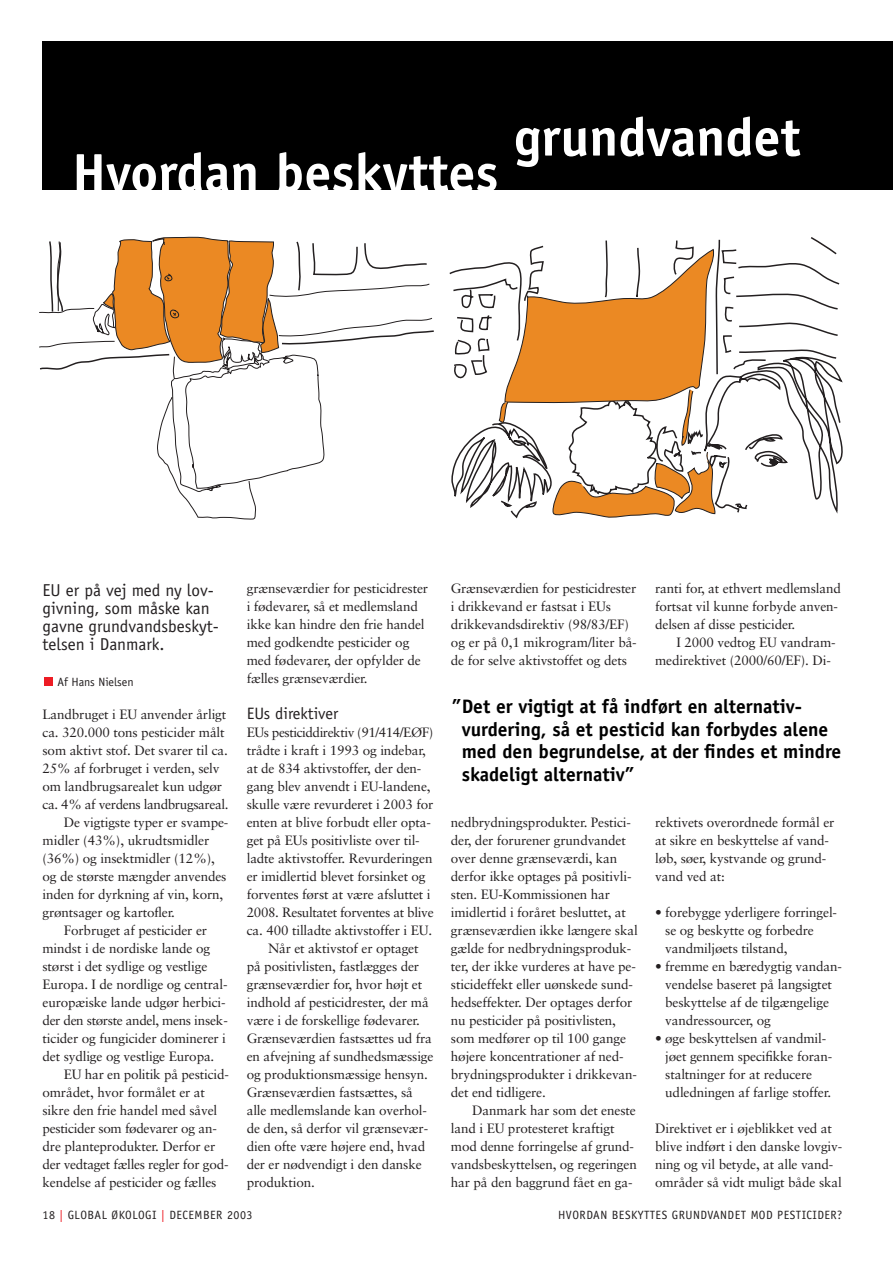
<style>
.page{position:relative;width:893px;height:1262px;background:#fff}
.page>*{position:absolute;margin:0;border:0;box-sizing:border-box;transform-origin:0 0}
.t1{font:700 54px "Officina Sans";color:#fff}
.t2{font:700 19.5px/22.5px "Officina Sans";color:#000}
.t3{font:17.25px/18px "Officina Sans";color:#231f20}
.t4{font:16.5px "Officina Sans";color:#231f20}
.t5{font:13.5px/18px "Sabon";letter-spacing:-.01em;color:#231f20}
.t6{font:13.5px "Sabon";letter-spacing:-.03em;color:#231f20}
.t7{font:13.5px "Sabon";letter-spacing:-.035em;color:#231f20}
.t8{font:12px "Officina Sans";letter-spacing:.04em;color:#231f20}
.t9{font:12px "Officina Sans";color:#231f20}
.s1{color:#ed1c24}
</style>
<div class="page">
<div style="left:44px;top:677px;width:9px;height:9px;background:#ed1c24"></div>
<div style="left:43px;top:41px;width:849px;height:149px;background:#000"></div>
<svg style="left:157px;top:371px;width:168px;height:148px"></svg>
<svg style="left:39px;top:240px;width:395px;height:131px"></svg>
<svg style="left:451px;top:379px;width:391px;height:139px"></svg>
<svg style="left:449px;top:237px;width:392px;height:145px"></svg>
<h1 class="t1" style="left:72px;top:152px;width:428px">Hvordan beskyttes</h1>
<h1 class="t1" style="left:514px;top:116px;width:287px">grundvandet</h1>
<p class="t5" style="left:247px;top:580px;width:183px">grænseværdier for pesticidrester i fødevarer, så et medlemsland ikke kan hindre den frie handel med godkendte pesticider og med fødevarer, der opfylder de fælles grænseværdier.</p>
<p class="t4" style="left:247px;top:707px;width:93px">EUs direktiver</p>
<p class="t7" style="left:247px;top:726px;width:188px">EUs pesticiddirektiv (91/414/EØF)</p>
<p class="t5" style="left:247px;top:742px;width:180px">trådte i kraft i 1993 og indebar,</p>
<p class="t5" style="left:247px;top:760px;width:176px">at de 834 aktivstoffer, der den-</p>
<p class="t5" style="left:247px;top:778px;width:185px">gang blev anvendt i EU-landene,</p>
<p class="t5" style="left:247px;top:796px;width:188px">skulle være revurderet i 2003 for</p>
<p class="t5" style="left:247px;top:814px;width:186px">enten at blive forbudt eller opta-</p>
<p class="t5" style="left:247px;top:832px;width:174px">get på EUs positivliste over til-</p>
<p class="t5" style="left:247px;top:850px;width:187px">ladte aktivstoffer. Revurderingen</p>
<p class="t5" style="left:247px;top:868px;width:180px">er imidlertid blevet forsinket og</p>
<p class="t5" style="left:247px;top:886px;width:185px">forventes først at være afsluttet i</p>
<p class="t6" style="left:247px;top:906px;width:188px">2008. Resultatet forventes at blive</p>
<p class="t5" style="left:247px;top:922px;width:187px">ca. 400 tilladte aktivstoffer i EU.</p>
<p class="t5" style="left:268px;top:940px;width:152px">Når et aktivstof er optaget</p>
<p class="t5" style="left:247px;top:958px;width:174px">på positivlisten, fastlægges der</p>
<p class="t5" style="left:247px;top:976px;width:177px">grænseværdier for, hvor højt et</p>
<p class="t5" style="left:247px;top:994px;width:183px">indhold af pesticidrester, der må</p>
<p class="t5" style="left:247px;top:1012px;width:175px">være i de forskellige fødevarer.</p>
<p class="t5" style="left:247px;top:1030px;width:187px">Grænseværdien fastsættes ud fra</p>
<p class="t5" style="left:247px;top:1048px;width:188px">en afvejning af sundhedsmæssige</p>
<p class="t5" style="left:247px;top:1066px;width:183px">og produktionsmæssige hensyn.</p>
<p class="t5" style="left:247px;top:1084px;width:168px">Grænseværdien fastsættes, så</p>
<p class="t5" style="left:247px;top:1102px;width:182px">alle medlemslande kan overhol-</p>
<p class="t5" style="left:247px;top:1120px;width:183px">de den, så derfor vil grænsevær-</p>
<p class="t5" style="left:247px;top:1138px;width:180px">dien ofte være højere end, hvad</p>
<p class="t5" style="left:247px;top:1156px;width:176px">der er nødvendigt i den danske</p>
<p class="t5" style="left:247px;top:1174px;width:70px">produktion.</p>
<p class="t5" style="left:451px;top:580px;width:187px">Grænseværdien for pesticidrester i drikkevand er fastsat i EUs drikkevandsdirektiv (98/83/EF) og er på 0,1 mikrogram/liter bå&shy;de for selve aktivstoffet og dets</p>
<p class="t5" style="left:655px;top:580px;width:187px">ranti for, at ethvert medlemsland fortsat vil kunne forbyde anven&shy;delsen af disse pesticider.</p>
<p class="t5" style="left:655px;top:634px;width:182px;text-indent:21px">I 2000 vedtog EU vandram&shy;medirektivet (2000/60/EF). Di-</p>
<p class="t3" style="left:43px;top:582px;width:178px">EU er på vej med ny lov&shy;givning, som måske kan gavne grundvandsbeskyt&shy;telsen i Danmark.</p>
<p class="t9" style="left:58px;top:677px;width:78px">Af Hans Nielsen</p>
<p class="t5" style="left:43px;top:706px;width:185px">Landbruget i EU anvender årligt</p>
<p class="t5" style="left:43px;top:724px;width:184px">ca. 320.000 tons pesticider målt</p>
<p class="t5" style="left:43px;top:742px;width:187px">som aktivt stof. Det svarer til ca.</p>
<p class="t5" style="left:43px;top:760px;width:178px">25% af forbruget i verden, selv</p>
<p class="t5" style="left:43px;top:778px;width:181px">om landbrugsarealet kun udgør</p>
<p class="t6" style="left:43px;top:798px;width:187px">ca. 4% af verdens landbrugsareal.</p>
<p class="t5" style="left:64px;top:814px;width:166px">De vigtigste typer er svampe-</p>
<p class="t5" style="left:43px;top:832px;width:168px">midler (43%), ukrudtsmidler</p>
<p class="t5" style="left:43px;top:850px;width:174px">(36%) og insektmidler (12%),</p>
<p class="t5" style="left:43px;top:868px;width:185px">og de største mængder anvendes</p>
<p class="t5" style="left:43px;top:886px;width:182px">inden for dyrkning af vin, korn,</p>
<p class="t5" style="left:43px;top:904px;width:134px">grøntsager og kartofler.</p>
<p class="t5" style="left:64px;top:922px;width:145px">Forbruget af pesticider er</p>
<p class="t5" style="left:43px;top:940px;width:169px">mindst i de nordiske lande og</p>
<p class="t5" style="left:43px;top:958px;width:166px">størst i det sydlige og vestlige</p>
<p class="t5" style="left:43px;top:976px;width:186px">Europa. I de nordlige og central-</p>
<p class="t5" style="left:43px;top:994px;width:185px">europæiske lande udgør herbici-</p>
<p class="t6" style="left:43px;top:1014px;width:187px">der den største andel, mens insek-</p>
<p class="t5" style="left:43px;top:1030px;width:185px">ticider og fungicider dominerer i</p>
<p class="t5" style="left:43px;top:1048px;width:173px">det sydlige og vestlige Europa.</p>
<p class="t5" style="left:64px;top:1066px;width:167px">EU har en politik på pesticid-</p>
<p class="t5" style="left:43px;top:1084px;width:164px">området, hvor formålet er at</p>
<p class="t5" style="left:43px;top:1102px;width:176px">sikre den frie handel med såvel</p>
<p class="t5" style="left:43px;top:1120px;width:176px">pesticider som fødevarer og an-</p>
<p class="t5" style="left:43px;top:1138px;width:174px">dre planteprodukter. Derfor er</p>
<p class="t5" style="left:43px;top:1156px;width:187px">der vedtaget fælles regler for god-</p>
<p class="t5" style="left:43px;top:1174px;width:175px">kendelse af pesticider og fælles</p>
<p class="t8" style="left:43px;top:1210px;width:211px">18 <span class="s1">|</span> GLOBAL ØKOLOGI <span class="s1">|</span> DECEMBER 2003</p>
<p class="t8" style="left:558px;top:1210px;width:286px">HVORDAN BESKYTTES GRUNDVANDET MOD PESTICIDER?</p>
<h2 class="t2" style="left:461px;top:697px;width:381px;text-indent:-10px">”Det er vigtigt at få indført en alternativ&shy;vurdering, så et pesticid kan forbydes alene med den begrundelse, at der findes et mindre skadeligt alternativ”</h2>
<p class="t5" style="left:451px;top:814px;width:188px">nedbrydningsprodukter. Pestici&shy;der, der forurener grundvandet over denne grænseværdi, kan derfor ikke optages på positivli&shy;sten. EU-Kommissionen har imidlertid i foråret besluttet, at grænseværdien ikke længere skal gælde for nedbrydningsproduk&shy;ter, der ikke vurderes at have pe&shy;sticideffekt eller uønskede sund&shy;hedseffekter. Der optages derfor nu pesticider på positivlisten, som medfører op til 100 gange højere koncentrationer af ned&shy;brydningsprodukter i drikkevan&shy;det end tidligere.</p>
<p class="t5" style="left:451px;top:1102px;width:187px;text-indent:21px">Danmark har som det eneste land i EU protesteret kraftigt mod denne forringelse af grund&shy;vandsbeskyttelsen, og regeringen har på den baggrund fået en ga-</p>
<p class="t5" style="left:655px;top:814px;width:181px">rektivets overordnede formål er at sikre en beskyttelse af vand&shy;løb, søer, kystvande og grund&shy;vand ved at:</p>
<p class="t5" style="left:665px;top:904px;width:173px;text-indent:-10px">• forebygge yderligere forringel&shy;se og beskytte og forbedre vandmiljøets tilstand,</p>
<p class="t5" style="left:665px;top:958px;width:178px;text-indent:-10px">• fremme en bæredygtig vandan&shy;vendelse baseret på langsigtet beskyttelse af de tilgængelige vandressourcer, og</p>
<p class="t5" style="left:665px;top:1030px;width:168px;text-indent:-10px">• øge beskyttelsen af vandmil&shy;jøet gennem specifikke foran&shy;staltninger for at reducere udledningen af farlige stoffer.</p>
<p class="t5" style="left:655px;top:1120px;width:189px">Direktivet er i øjeblikket ved at blive indført i den danske lovgiv&shy;ning og vil betyde, at alle vand&shy;områder så vidt muligt både skal</p>
</div>
